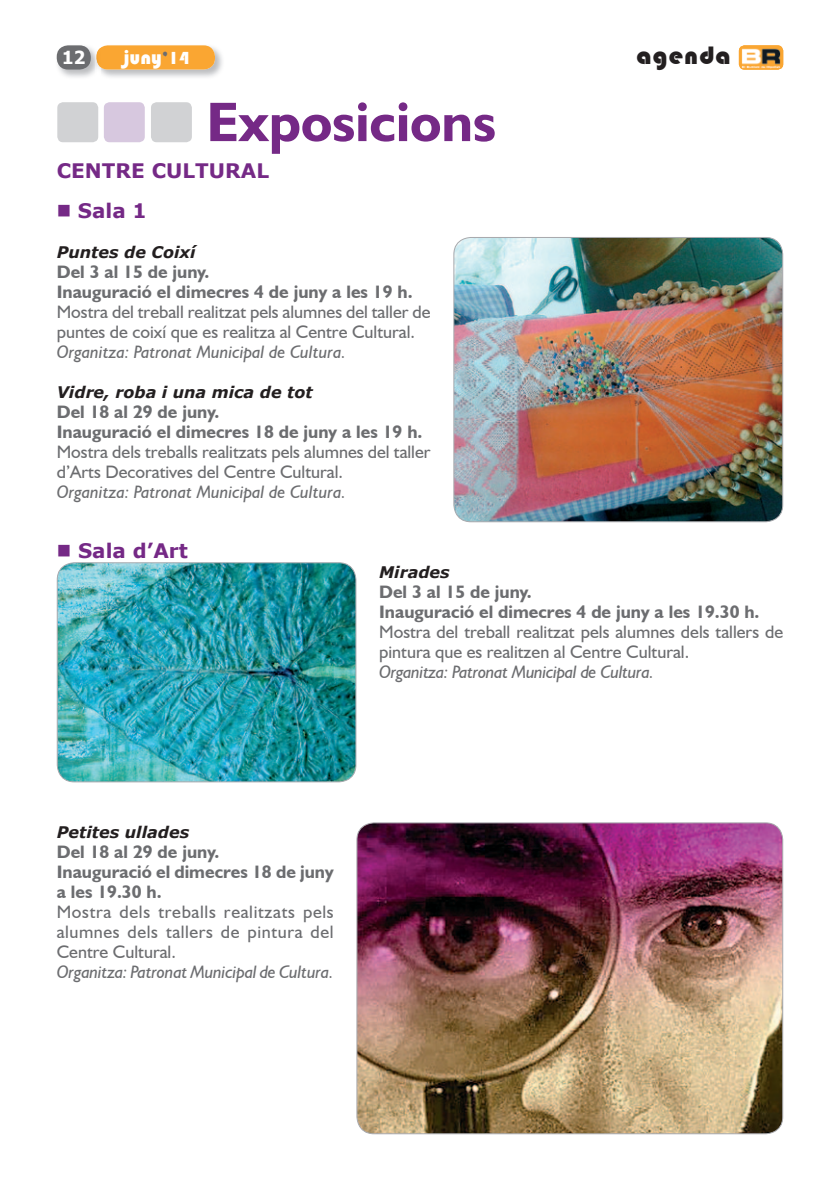
<style>
.page{position:relative;width:840px;height:1191px;background:#fff}
.page>*{position:absolute;margin:0;border:0;box-sizing:border-box;transform-origin:0 0}
.t1{font:700 56px "Humanist 521 BT";color:#752986}
.t2{font:26px "Bauhaus 93";letter-spacing:.04em;color:#231f20}
.t3{font:700 20px "Verdana";color:#752986}
.t4{font:20px "Bauhaus 93";color:#fff}
.t5{font:18px/20px "Humanist 521 BT";color:#6c6d70}
.t6{font:700 18px/20px "Humanist 521 BT";color:#6c6d70}
.t7{font:italic 18px "Humanist 521 BT";letter-spacing:-.01em;color:#6c6d70}
.t8{font:700 18px "Tahoma";color:#fff}
.t9{font:italic 700 16px "Verdana";color:#231f20}
.s1{font-size:18px;color:#6c6d70}
.s2{font-size:18px}
</style>
<div class="page">
<img style="left:738px;top:45px;width:44px;height:25px">
<img style="left:101px;top:45px;width:121px;height:32px">
<div style="left:96px;top:45px;width:119px;height:25px;background:#faa632;border-radius:11px"></div>
<img style="left:56px;top:45px;width:39px;height:32px">
<img style="left:95px;top:47px;width:6px;height:22px">
<img style="left:96px;top:48px;width:5px;height:19px">
<div style="left:57px;top:45px;width:34px;height:25px;background:#6c6d70;border-radius:11px"></div>
<div style="left:57px;top:102px;width:41px;height:40px;background:#d1d2d4;border-radius:6px"></div>
<div style="left:104px;top:102px;width:41px;height:40px;background:#d7c8df;border-radius:6px"></div>
<div style="left:151px;top:102px;width:41px;height:40px;background:#d1d2d4;border-radius:6px"></div>
<img style="left:453px;top:237px;width:329px;height:285px">
<img style="left:57px;top:562px;width:299px;height:220px">
<img style="left:356px;top:822px;width:426px;height:312px">
<p class="t8" style="left:62px;top:45px;width:24px">12</p>
<p class="t4" style="left:122px;top:46px;width:68px">juny<span class="s1">’</span><span class="s2">14</span></p>
<h2 class="t2" style="left:636px;top:40px;width:96px">agenda</h2>
<h1 class="t1" style="left:206px;top:87px;width:291px">Exposicions</h1>
<p class="t3" style="left:57px;top:156px;width:214px">CENTRE CULTURAL</p>
<p class="t3" style="left:57px;top:196px;width:91px">■ Sala 1</p>
<p class="t9" style="left:57px;top:240px;width:140px">Puntes de Coixí</p>
<p class="t6" style="left:57px;top:261px;width:357px">Del 3 al 15 de juny.<br>Inauguració el dimecres 4 de juny a les 19 h.</p>
<p class="t5" style="left:57px;top:301px;width:375px">Mostra del treball realitzat pels alumnes del taller de puntes de coixí que es realitza al Centre Cultural.</p>
<p class="t7" style="left:57px;top:340px;width:290px">Organitza: Patronat Municipal de Cultura.</p>
<p class="t9" style="left:57px;top:380px;width:257px">Vidre, roba i una mica de tot</p>
<p class="t6" style="left:57px;top:401px;width:367px">Del 18 al 29 de juny.<br>Inauguració el dimecres 18 de juny a les 19 h.</p>
<p class="t5" style="left:57px;top:441px;width:375px">Mostra dels treballs realitzats pels alumnes del taller d’Arts Decoratives del Centre Cultural.</p>
<p class="t7" style="left:57px;top:480px;width:290px">Organitza: Patronat Municipal de Cultura.</p>
<p class="t3" style="left:57px;top:536px;width:133px">■ Sala d’Art</p>
<p class="t9" style="left:379px;top:560px;width:72px">Mirades</p>
<p class="t6" style="left:379px;top:581px;width:381px">Del 3 al 15 de juny.<br>Inauguració el dimecres 4 de juny a les 19.30 h.</p>
<p class="t5" style="left:379px;top:621px;width:405px">Mostra del treball realitzat pels alumnes dels tallers de pintura que es realitzen al Centre Cultural.</p>
<p class="t7" style="left:379px;top:660px;width:276px">Organitza: Patronat Municipal de Cultura.</p>
<p class="t9" style="left:57px;top:820px;width:134px">Petites ullades</p>
<p class="t6" style="left:57px;top:841px;width:278px">Del 18 al 29 de juny.<br>Inauguració el dimecres 18 de juny a les 19.30 h.</p>
<p class="t5" style="left:57px;top:901px;width:278px;text-align:justify">Mostra dels treballs realitzats pels alumnes dels tallers de pintura del Centre Cultural.</p>
<p class="t7" style="left:57px;top:960px;width:278px">Organitza: Patronat Municipal de Cultura.</p>
</div>
